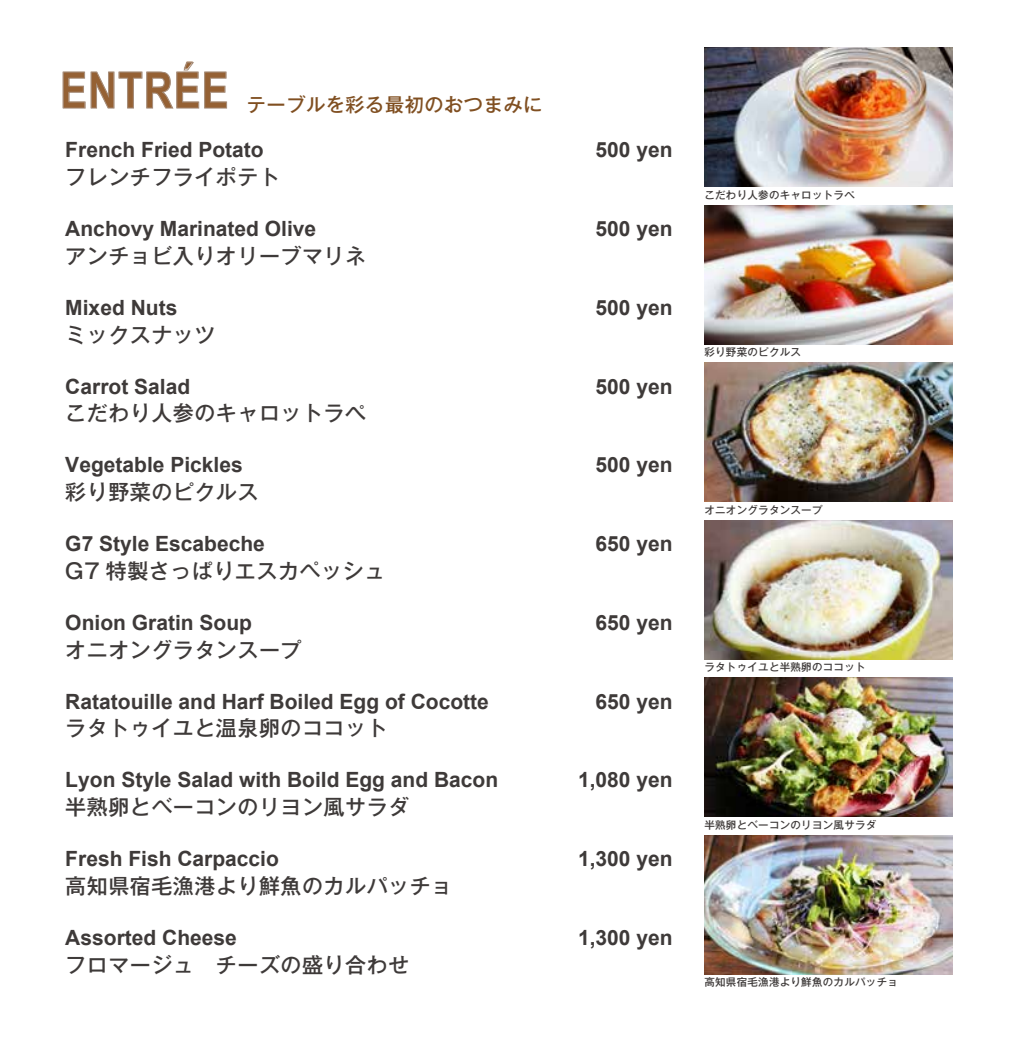
<style>
.page{position:relative;width:1017px;height:1042px;background:#fff}
.page>*{position:absolute;margin:0;border:0;box-sizing:border-box;transform-origin:0 0}
.t1{font:700 50.4px "Arial";letter-spacing:.025em;color:#956134;scale:.8 1}
.t2{font:700 21px "Arial";color:#3e3a39}
.t3{font:500 21px "Gothic MB101 Pro";letter-spacing:.025em;color:#3e3a39}
.t4{font:500 19.25px "Gothic MB101 Pro";letter-spacing:.025em;color:#804f21}
.t5{font:500 10.5px "Gothic MB101 Pro";letter-spacing:.025em;color:#3e3a39}
</style>
<div class="page">
<img style="left:704px;top:520px;width:248px;height:139px">
<img style="left:704px;top:363px;width:248px;height:139px">
<img style="left:704px;top:678px;width:248px;height:138px">
<img style="left:704px;top:835px;width:248px;height:139px">
<img style="left:704px;top:48px;width:248px;height:139px">
<img style="left:704px;top:205px;width:248px;height:139px">
<svg style="left:63px;top:62px;width:164px;height:47px"></svg>
<h1 class="t1" style="left:60px;top:57px;width:212px">ENTRÉE</h1>
<p class="t2" style="left:65px;top:136px;width:200px">French Fried Potato</p>
<p class="t4" style="left:247px;top:88px;width:297px">テーブルを彩る最初のおつまみに</p>
<p class="t3" style="left:65px;top:160px;width:216px">フレンチフライポテト</p>
<p class="t2" style="left:65px;top:215px;width:252px">Anchovy Marinated Olive</p>
<p class="t3" style="left:65px;top:238px;width:302px">アンチョビ入りオリーブマリネ</p>
<p class="t2" style="left:65px;top:293px;width:114px">Mixed Nuts</p>
<p class="t3" style="left:65px;top:317px;width:152px">ミックスナッツ</p>
<p class="t2" style="left:65px;top:372px;width:126px">Carrot Salad</p>
<p class="t3" style="left:65px;top:396px;width:302px">こだわり人参のキャロットラぺ</p>
<p class="t2" style="left:65px;top:451px;width:179px">Vegetable Pickles</p>
<p class="t3" style="left:65px;top:475px;width:195px">彩り野菜のピクルス</p>
<p class="t2" style="left:65px;top:530px;width:201px">G7 Style Escabeche</p>
<p class="t3" style="left:65px;top:553px;width:321px">G7 特製さっぱりエスカペッシュ</p>
<p class="t2" style="left:65px;top:608px;width:188px">Onion Gratin Soup</p>
<p class="t3" style="left:65px;top:632px;width:238px">オニオングラタンスープ</p>
<p class="t2" style="left:65px;top:687px;width:425px">Ratatouille and Harf Boiled Egg of Cocotte</p>
<p class="t3" style="left:65px;top:711px;width:324px">ラタトゥイユと温泉卵のココット</p>
<p class="t2" style="left:65px;top:766px;width:434px">Lyon Style Salad with Boild Egg and Bacon</p>
<p class="t3" style="left:65px;top:790px;width:345px">半熟卵とベーコンのリヨン風サラダ</p>
<p class="t2" style="left:65px;top:845px;width:215px">Fresh Fish Carpaccio</p>
<p class="t3" style="left:65px;top:868px;width:388px">高知県宿毛漁港より鮮魚のカルパッチョ</p>
<p class="t2" style="left:65px;top:923px;width:173px">Assorted Cheese</p>
<p class="t3" style="left:65px;top:947px;width:345px">フロマージュ　チーズの盛り合わせ</p>
<p class="t2" style="left:596px;top:136px;width:79px">500 yen</p>
<p class="t2" style="left:596px;top:215px;width:79px">500 yen</p>
<p class="t2" style="left:596px;top:293px;width:79px">500 yen</p>
<p class="t2" style="left:596px;top:372px;width:79px">500 yen</p>
<p class="t2" style="left:596px;top:451px;width:79px">500 yen</p>
<p class="t2" style="left:596px;top:530px;width:79px">650 yen</p>
<p class="t2" style="left:596px;top:608px;width:79px">650 yen</p>
<p class="t2" style="left:596px;top:687px;width:79px">650 yen</p>
<p class="t2" style="left:578px;top:766px;width:96px">1,080 yen</p>
<p class="t2" style="left:578px;top:845px;width:96px">1,300 yen</p>
<p class="t2" style="left:578px;top:923px;width:96px">1,300 yen</p>
<p class="t5" style="left:704px;top:186px;width:152px">こだわり人参のキャロットラぺ</p>
<p class="t5" style="left:704px;top:343px;width:98px">彩り野菜のピクルス</p>
<p class="t5" style="left:704px;top:501px;width:120px">オニオングラタンスープ</p>
<p class="t5" style="left:704px;top:658px;width:163px">ラタトゥイユと半熟卵のココット</p>
<p class="t5" style="left:704px;top:816px;width:173px">半熟卵とベーコンのリヨン風サラダ</p>
<p class="t5" style="left:704px;top:973px;width:195px">高知県宿毛漁港より鮮魚のカルパッチョ</p>
</div>
